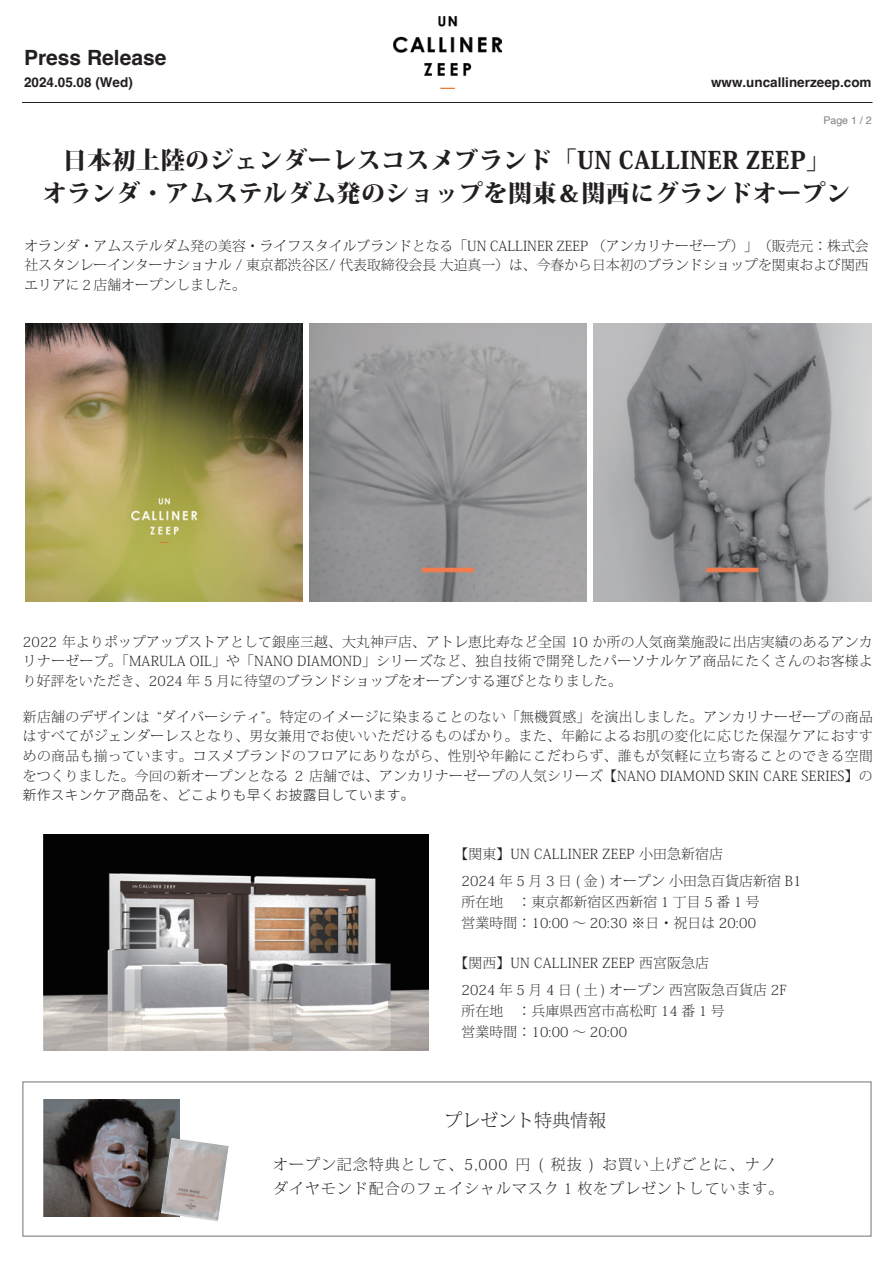
<style>
.page{position:relative;width:893px;height:1263px;background:#fff}
.page>*{position:absolute;margin:0;border:0;box-sizing:border-box;transform-origin:0 0}
.t1{font:800 24.15px/33px "Koz Min Pro";letter-spacing:.015em;color:#231f20;text-align:center}
.t2{font:700 21px "Helvetica";color:#231f20}
.t3{font:200 18px "Koz Min Pro";color:#231f20}
.t4{font:200 15px/24px "Koz Min Pro";letter-spacing:.06em;color:#231f20}
.t5{font:200 13.8px/19.5px "Koz Min Pro";letter-spacing:.015em;color:#231f20}
.t6{font:300 13.8px "Source Han Sans JP";letter-spacing:.015em;color:#231f20}
.t7{font:700 13.5px "Helvetica";color:#231f20}
.t8{font:10.65px "Helvetica";color:#808285}
</style>
<div class="page">
<img style="left:309px;top:324px;width:278px;height:277px">
<img style="left:25px;top:324px;width:277px;height:277px">
<img style="left:594px;top:324px;width:277px;height:277px">
<img style="left:44px;top:834px;width:384px;height:216px">
<hr style="left:22px;top:102px;width:850px;height:1px;background:#231f20">
<img style="left:393px;top:16px;width:108px;height:73px">
<div style="left:22px;top:1081px;width:850px;height:156px;border:1px solid #808285"></div>
<img style="left:44px;top:1100px;width:135px;height:116px">
<img style="left:161px;top:1138px;width:68px;height:83px">
<h2 class="t2" style="left:24px;top:45px;width:144px">Press Release</h2>
<p class="t7" style="left:24px;top:74px;width:110px">2024.05.08 (Wed)</p>
<p class="t7" style="left:711px;top:74px;width:162px">www.uncallinerzeep.com</p>
<p class="t8" style="left:823px;top:112px;width:50px">Page 1 / 2</p>
<h1 class="t1" style="left:43px;top:143px;width:809px">日本初上陸のジェンダーレスコスメブランド「UN CALLINER ZEEP」<br>オランダ・アムステルダム発のショップを関東＆関西にグランドオープン</h1>
<p class="t5" style="left:24px;top:235px;width:846px;text-align:justify">オランダ・アムステルダム発の美容・ライフスタイルブランドとなる「UN CALLINER ZEEP （アンカリナーゼープ）」（販売元：株式会社スタンレーインターナショナル / 東京都渋谷区/ 代表取締役会長 大迫真一）は、今春から日本初のブランドショップを関東および関西エリアに２店舗オープンしました。</p>
<p class="t5" style="left:23px;top:631px;width:851px;text-align:justify">2022 年よりポップアップストアとして銀座三越、大丸神戸店、アトレ恵比寿など全国 10 か所の人気商業施設に出店実績のあるアンカリナーゼープ。「MARULA OIL」や「NANO DIAMOND」シリーズなど、独自技術で開発したパーソナルケア商品にたくさんのお客様より好評をいただき、2024 年 5 月に待望のブランドショップをオープンする運びとなりました。</p>
<p class="t5" style="left:23px;top:707px;width:851px;text-align:justify">新店舗のデザインは “ダイバーシティ”。特定のイメージに染まることのない「無機質感」を演出しました。アンカリナーゼープの商品はすべてがジェンダーレスとなり、男女兼用でお使いいただけるものばかり。また、年齢によるお肌の変化に応じた保湿ケアにおすすめの商品も揃っています。コスメブランドのフロアにありながら、性別や年齢にこだわらず、誰もが気軽に立ち寄ることのできる空間をつくりました。今回の新オープンとなる 2 店舗では、アンカリナーゼープの人気シリーズ【NANO DIAMOND SKIN CARE SERIES】の</p>
<p class="t6" style="left:23px;top:787px;width:393px">新作スキンケア商品を、どこよりも早くお披露目しています。</p>
<p class="t5" style="left:461px;top:839px;width:342px;line-height:27px;text-indent:-7px">【関東】UN CALLINER ZEEP 小田急新宿店<br>2024 年 5 月 3 日 ( 金 ) オープン 小田急百貨店新宿 B1</p>
<p class="t5" style="left:461px;top:890px;width:300px;line-height:21px">所在地　：東京都新宿区西新宿 1 丁目 5 番 1 号営業時間：10:00 ～ 20:30 ※日・祝日は 20:00</p>
<p class="t5" style="left:461px;top:949px;width:327px;line-height:27px;text-indent:-7px">【関西】UN CALLINER ZEEP 西宮阪急店<br>2024 年 5 月 4 日 ( 土 ) オープン 西宮阪急百貨店 2F</p>
<p class="t5" style="left:461px;top:1000px;width:265px;line-height:21px">所在地　：兵庫県西宮市高松町 14 番 1 号営業時間：10:00 ～ 20:00</p>
<h3 class="t3" style="left:444px;top:1107px;width:164px">プレゼント特典情報</h3>
<p class="t4" style="left:273px;top:1152px;width:511px">オープン記念特典として、5,000 円 ( 税抜 ) お買い上げごとに、ナノダイヤモンド配合のフェイシャルマスク 1 枚をプレゼントしています。</p>
</div>
